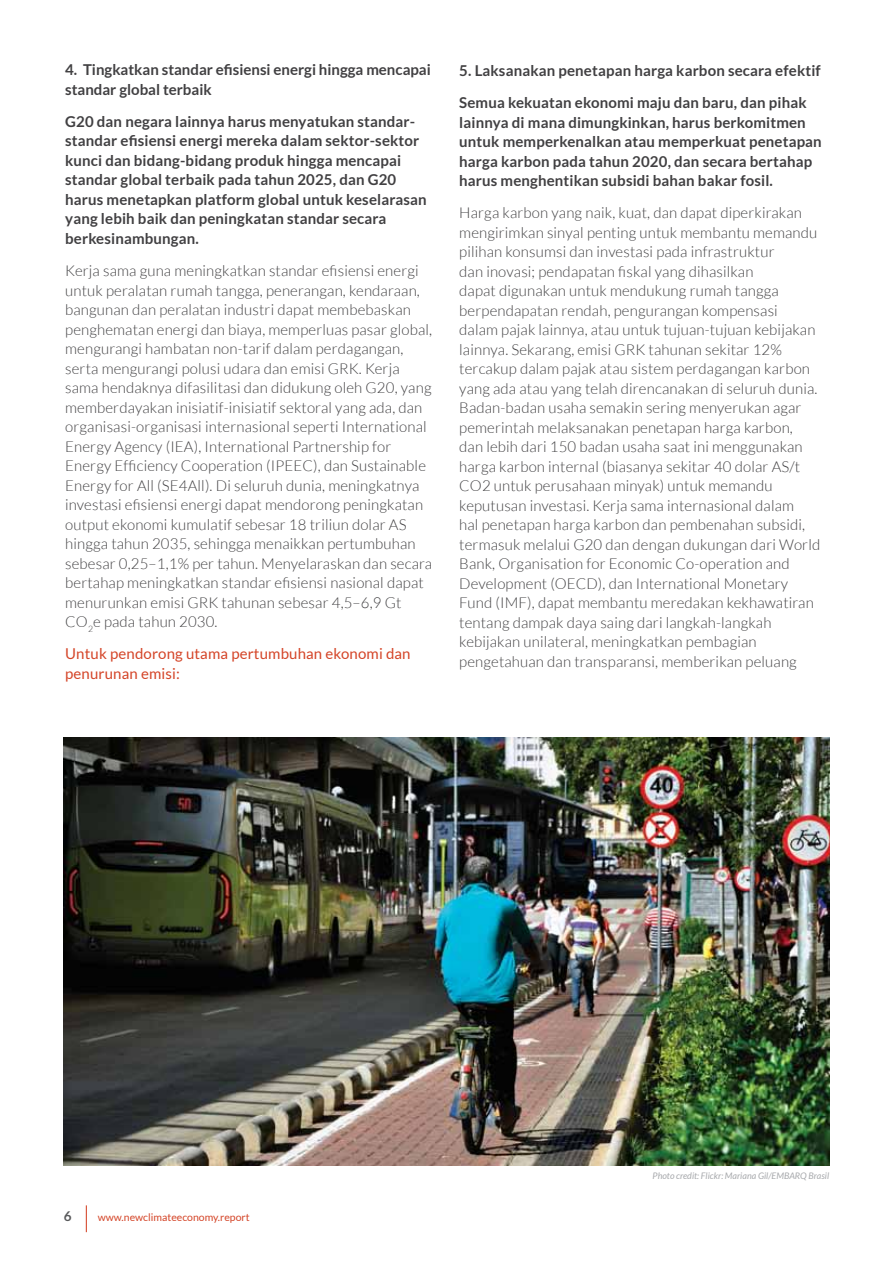
<style>
.page{position:relative;width:893px;height:1263px;background:#fff}
.page>*{position:absolute;margin:0;border:0;box-sizing:border-box;transform-origin:0 0}
.t1{font:300 15px/19.5px "Lato";letter-spacing:.01em;color:#414042}
.t2{font:700 15px/19.5px "Lato";letter-spacing:.01em;color:#414042}
.t3{font:15px/19.5px "Lato";letter-spacing:.01em;color:#d44427}
.t4{font:700 13.5px "Lato";color:#58595b}
.t5{font:10.5px "Lato";color:#d44427}
.t6{font:italic 9px "Lato";color:#a7a9ac}
</style>
<div class="page">
<svg style="left:86px;top:1205px;width:1px;height:27px"></svg>
<img style="left:64px;top:737px;width:765px;height:429px">
<p class="t2" style="left:65px;top:60px;width:367px">4. Tingkatkan standar efisiensi energi hingga mencapai standar global terbaik</p>
<p class="t2" style="left:65px;top:111px;width:363px">G20 dan negara lainnya harus menyatukan standar&shy;standar efisiensi energi mereka dalam sektor-sektor kunci dan bidang-bidang produk hingga mencapai standar global terbaik pada tahun 2025, dan G20 harus menetapkan platform global untuk keselarasan yang lebih baik dan peningkatan standar secara berkesinambungan.</p>
<p class="t1" style="left:65px;top:261px;width:368px">Kerja sama guna meningkatkan standar efisiensi energi untuk peralatan rumah tangga, penerangan, kendaraan, bangunan dan peralatan industri dapat membebaskan penghematan energi dan biaya, memperluas pasar global, mengurangi hambatan non-tarif dalam perdagangan, serta mengurangi polusi udara dan emisi GRK. Kerja sama hendaknya difasilitasi dan didukung oleh G20, yang memberdayakan inisiatif-inisiatif sektoral yang ada, dan organisasi-organisasi internasional seperti International Energy Agency (IEA), International Partnership for Energy Efficiency Cooperation (IPEEC), dan Sustainable Energy for All (SE4All). Di seluruh dunia, meningkatnya investasi efisiensi energi dapat mendorong peningkatan output ekonomi kumulatif sebesar 18 triliun dolar AS hingga tahun 2035, sehingga menaikkan pertumbuhan sebesar 0,25–1,1% per tahun. Menyelaraskan dan secara bertahap meningkatkan standar efisiensi nasional dapat menurunkan emisi GRK tahunan sebesar 4,5–6,9 Gt CO<sub>2</sub>e pada tahun 2030.</p>
<p class="t3" style="left:65px;top:644px;width:347px">Untuk pendorong utama pertumbuhan ekonomi dan penurunan emisi:</p>
<p class="t2" style="left:459px;top:54px;width:363px;line-height:32.2px">5. Laksanakan penetapan harga karbon secara efektif<br>Semua kekuatan ekonomi maju dan baru, dan pihak</p>
<p class="t2" style="left:459px;top:112px;width:364px">lainnya di mana dimungkinkan, harus berkomitmen untuk memperkenalkan atau memperkuat penetapan harga karbon pada tahun 2020, dan secara bertahap harus menghentikan subsidi bahan bakar fosil.</p>
<p class="t1" style="left:459px;top:203px;width:363px">Harga karbon yang naik, kuat, dan dapat diperkirakan mengirimkan sinyal penting untuk membantu memandu pilihan konsumsi dan investasi pada infrastruktur<br>dan inovasi; pendapatan fiskal yang dihasilkan<br>dapat digunakan untuk mendukung rumah tangga berpendapatan rendah, pengurangan kompensasi dalam pajak lainnya, atau untuk tujuan-tujuan kebijakan lainnya. Sekarang, emisi GRK tahunan sekitar 12% tercakup dalam pajak atau sistem perdagangan karbon yang ada atau yang telah direncanakan di seluruh dunia.<br>Badan-badan usaha semakin sering menyerukan agar pemerintah melaksanakan penetapan harga karbon, dan lebih dari 150 badan usaha saat ini menggunakan harga karbon internal (biasanya sekitar 40 dolar AS/t CO2 untuk perusahaan minyak) untuk memandu keputusan investasi. Kerja sama internasional dalam<br>hal penetapan harga karbon dan pembenahan subsidi, termasuk melalui G20 dan dengan dukungan dari World Bank, Organisation for Economic Co-operation and Development (OECD), dan International Monetary Fund (IMF), dapat membantu meredakan kekhawatiran tentang dampak daya saing dari langkah-langkah kebijakan unilateral, meningkatkan pembagian pengetahuan dan transparansi, memberikan peluang</p>
<p class="t4" style="left:64px;top:1208px;width:9px">6</p>
<p class="t5" style="left:98px;top:1211px;width:153px">www.newclimateeconomy.report</p>
<p class="t6" style="left:653px;top:1171px;width:178px">Photo credit: Flickr: Mariana Gil/EMBARQ Brasil</p>
</div>
